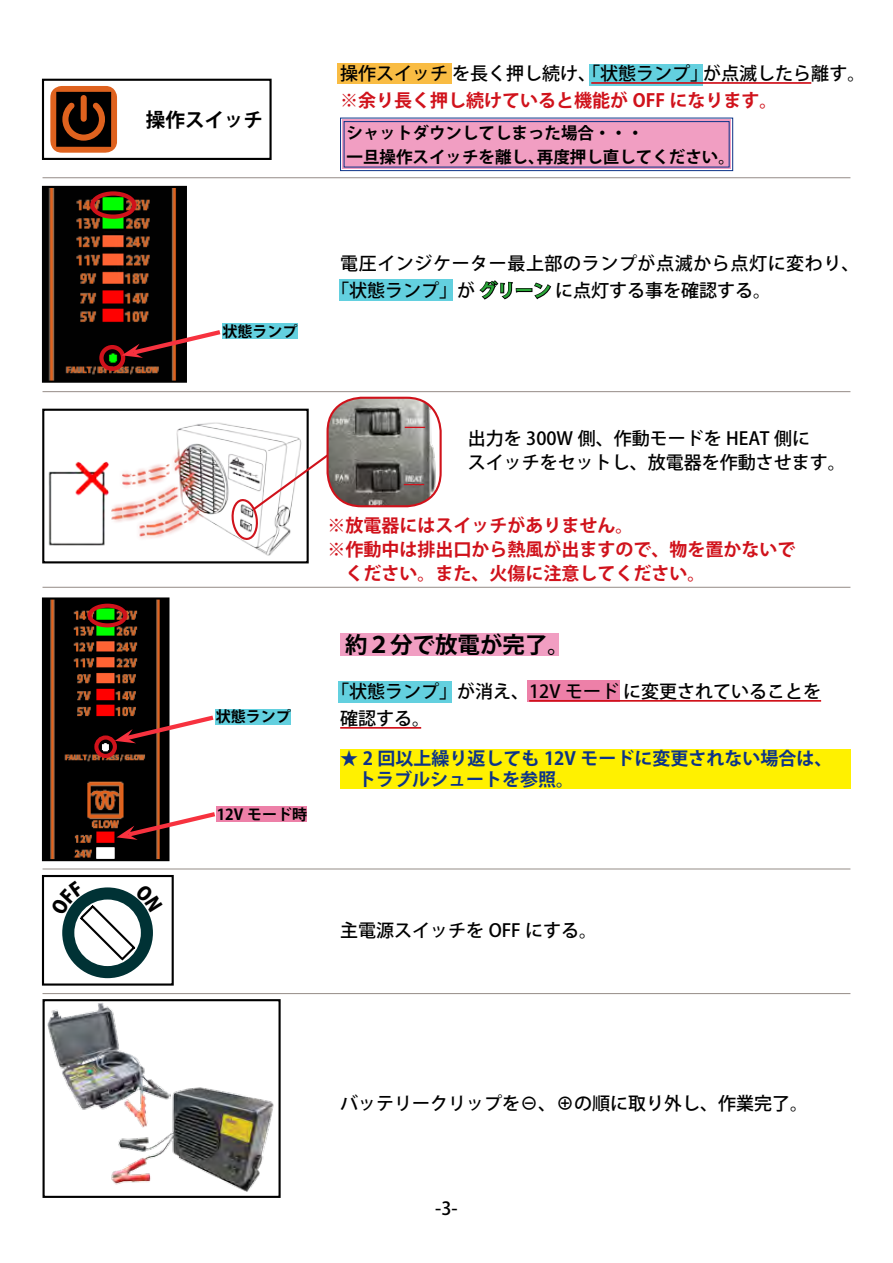
<style>
.page{position:relative;width:893px;height:1263px;background:#fff}
.page>*{position:absolute;margin:0;border:0;box-sizing:border-box;transform-origin:0 0}
.t1{font:700 22.5px "Koz Go Pro";color:#000}
.t2{font:700 19.5px "Koz Go Pro";color:#000}
.t3{font:500 18px/27px "Koz Go Pro";color:#000}
.t4{font:700 18px/24px "Koz Go Pro";color:#d0121b}
.t5{font:500 18px/27px "Koz Go Pro";letter-spacing:.03em;color:#000}
.t6{font:700 18px/21px "Koz Go Pro";color:#0c3388}
.t7{font:700 16.5px/24px "Koz Go Pro";color:#000}
.t8{font:700 15px "Koz Go Pro";color:#000}
.s1{font-weight:700;color:#2aa738}
</style>
<div class="page">
<img style="left:45px;top:189px;width:139px;height:191px">
<div style="left:42px;top:186px;width:145px;height:197px;border:2px solid #000"></div>
<div style="left:90px;top:191px;width:46px;height:28px;border:4px solid #d0121b;border-radius:50%"></div>
<div style="left:99px;top:345px;width:26px;height:26px;border:4px solid #d0121b;border-radius:50%"></div>
<div style="left:217px;top:807px;width:90px;height:15px;background:#ed80a8"></div>
<hr style="left:43px;top:177px;width:807px;height:1px;background:#958c87">
<svg style="left:122px;top:327px;width:101px;height:31px"></svg>
<hr style="left:43px;top:391px;width:807px;height:1px;background:#958c87">
<hr style="left:43px;top:868px;width:807px;height:1px;background:#958c87">
<hr style="left:43px;top:993px;width:807px;height:1px;background:#958c87">
<svg style="left:50px;top:86px;width:67px;height:67px"></svg>
<div style="left:81px;top:98px;width:6px;height:21px;background:#df621e"></div>
<div style="left:42px;top:79px;width:230px;height:81px;border:2px solid #000"></div>
<img style="left:45px;top:600px;width:121px;height:258px">
<div style="left:42px;top:597px;width:127px;height:264px;border:2px solid #000"></div>
<div style="left:88px;top:604px;width:39px;height:23px;border:4px solid #d0121b;border-radius:50%"></div>
<div style="left:94px;top:735px;width:23px;height:23px;border:4px solid #d0121b;border-radius:50%"></div>
<svg style="left:117px;top:809px;width:100px;height:31px"></svg>
<div style="left:62px;top:887px;width:91px;height:91px;background:#003235;border-radius:50%"></div>
<div style="left:42px;top:875px;width:132px;height:110px;border:2px solid #000"></div>
<div style="left:337px;top:64px;width:115px;height:20px;background:#f9bc43"></div>
<div style="left:589px;top:64px;width:114px;height:21px;background:#63d0df"></div>
<div style="left:339px;top:279px;width:114px;height:22px;background:#63d0df"></div>
<div style="left:338px;top:681px;width:114px;height:22px;background:#63d0df"></div>
<div style="left:527px;top:680px;width:93px;height:22px;background:#ed80a8"></div>
<svg style="left:115px;top:712px;width:103px;height:31px"></svg>
<img style="left:111px;top:1087px;width:163px;height:105px">
<img style="left:47px;top:1003px;width:124px;height:126px">
<div style="left:43px;top:999px;width:238px;height:199px;border:2px solid #000"></div>
<hr style="left:43px;top:587px;width:807px;height:1px;background:#958c87">
<img style="left:48px;top:422px;width:254px;height:134px">
<div style="left:42px;top:409px;width:267px;height:154px;border:2px solid #000"></div>
<img style="left:328px;top:398px;width:111px;height:108px">
<div style="left:326px;top:397px;width:116px;height:110px;border:2px solid #d0121b;border-radius:34px"></div>
<svg style="left:231px;top:452px;width:99px;height:89px"></svg>
<svg style="left:405px;top:427px;width:20px;height:1px"></svg>
<svg style="left:404px;top:484px;width:20px;height:1px"></svg>
<svg style="left:479px;top:280px;width:73px;height:20px"></svg>
<hr style="left:529px;top:700px;width:292px;height:2px;background:#d0121b">
<hr style="left:340px;top:727px;width:81px;height:2px;background:#d0121b">
<div style="left:223px;top:324px;width:75px;height:15px;background:#63d0df"></div>
<div style="left:340px;top:633px;width:219px;height:22px;background:#f19ec2"></div>
<div style="left:340px;top:749px;width:510px;height:39px;background:#fff100"></div>
<hr style="left:591px;top:82px;width:220px;height:2px;background:#d0121b">
<svg style="left:340px;top:117px;width:393px;height:54px"></svg>
<div style="left:344px;top:121px;width:385px;height:46px;border:1px solid #0c3388"></div>
<div style="left:216px;top:709px;width:75px;height:15px;background:#63d0df"></div>
<svg style="left:62px;top:887px;width:91px;height:76px"></svg>
<p class="t2" style="left:146px;top:107px;width:119px">操作スイッチ</p>
<p class="t8" style="left:223px;top:322px;width:76px">状態ランプ</p>
<p class="t3" style="left:340px;top:61px;width:370px">操作スイッチを長く押し続け、「状態ランプ」</p>
<p class="t4" style="left:340px;top:90px;width:439px">※余り長く押し続けていると機能が OFF になります。</p>
<p class="t7" style="left:537px;top:122px;width:200px;text-indent:-190px">シャットダウンしてしまった場合・・・<br>再度押し直してください。</p>
<p class="t3" style="left:703px;top:61px;width:163px">が点滅したら離す。</p>
<p class="t7" style="left:347px;top:146px;width:200px">一旦操作スイッチを離し、</p>
<p class="t5" style="left:331px;top:251px;width:530px;text-indent:9px">電圧インジケーター最上部のランプが点滅から点灯に変わり、「状態ランプ」が<span class="s1">グリーン</span>に点灯する事を確認する。</p>
<p class="t8" style="left:216px;top:707px;width:76px">状態ランプ</p>
<p class="t8" style="left:217px;top:805px;width:92px">12V モード時</p>
<p class="t3" style="left:468px;top:428px;width:380px;line-height:24px">出力を 300W 側、作動モードを HEAT 側に<br>スイッチをセットし、放電器を作動させます。</p>
<p class="t4" style="left:327px;top:514px;width:469px">※放電器にはスイッチがありません。<br>※作動中は排出口から熱風が出ますので、物を置かないで　ください。また、火傷に注意してください。</p>
<p class="t1" style="left:345px;top:630px;width:226px">約２分で放電が完了。</p>
<p class="t3" style="left:340px;top:679px;width:482px;text-indent:-9px">「状態ランプ」が消え、12V モードに変更されていることを確認する。</p>
<p class="t6" style="left:340px;top:749px;width:494px">★ 2 回以上繰り返しても 12V モードに変更されない場合は、　トラブルシュートを参照。</p>
<p class="t3" style="left:340px;top:918px;width:259px">主電源スイッチを OFF にする。</p>
<p class="t3" style="left:340px;top:1091px;width:469px">バッテリークリップを⊖、⊕の順に取り外し、作業完了。</p>
<p class="t3" style="left:435px;top:1196px;width:24px">-3-</p>
</div>
